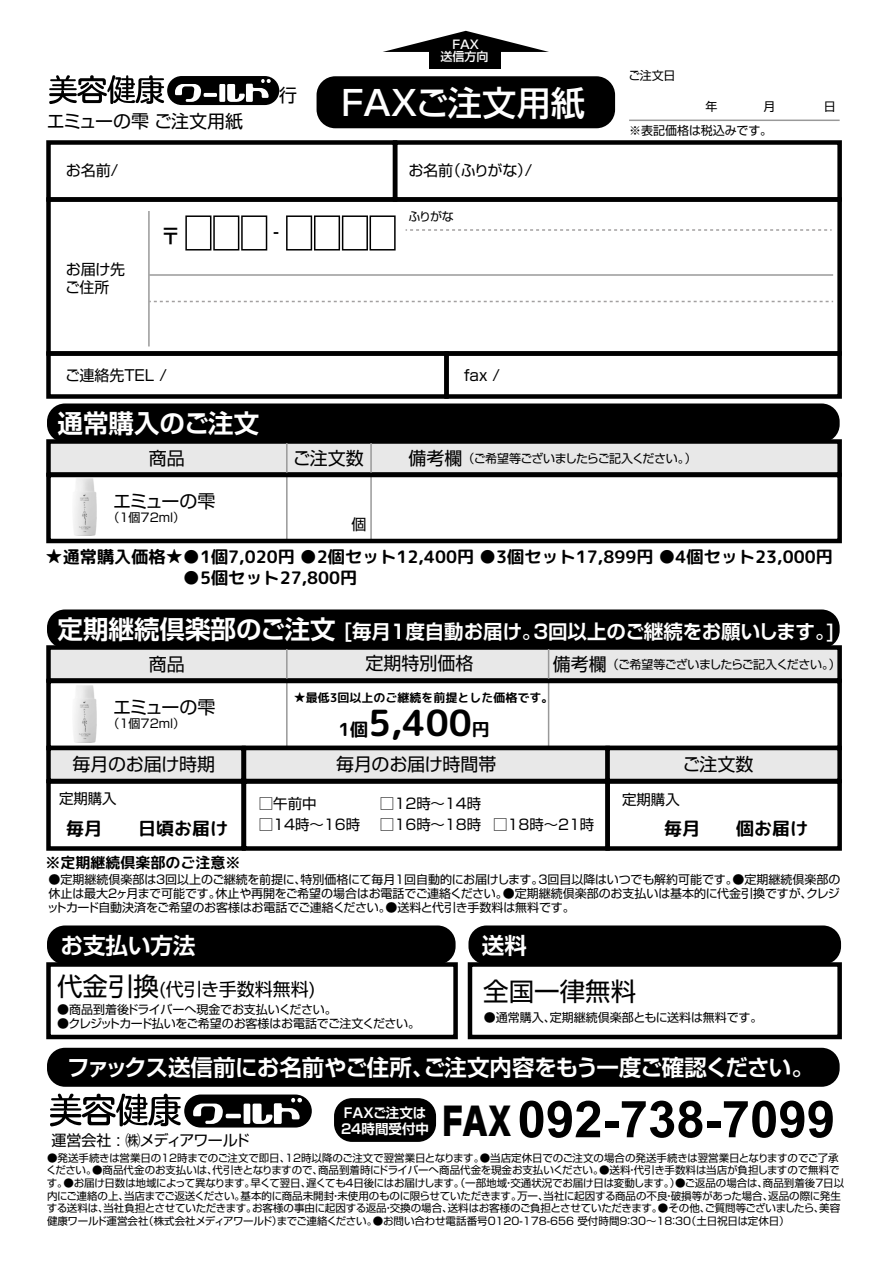
<style>
.page{position:relative;width:893px;height:1263px;background:#fff}
.page>*{position:absolute;margin:0;border:0;box-sizing:border-box;transform-origin:0 0}
.t1{font:700 51px "Arial";color:#000}
.t2{font:36px "rounded mplus 1 c bold";color:#000}
.t3{font:500 34.35px "Shin Go Pro";color:#fff}
.t4{font:700 25.5px "Shin Go Pro De";color:#fff}
.t5{font:25.5px "Shin Go Pro";color:#000}
.t6{font:700 22.5px "Shin Go Pro De";letter-spacing:-.035em;color:#fff}
.t7{font:700 22.5px "Shin Go Pro De";letter-spacing:-.015em;color:#fff}
.t8{font:500 21px "Shin Go Pro";color:#000}
.t9{font:700 19.5px "Shin Go Pro De";color:#fff}
.t10{font:18px "Shin Go Pro";color:#000}
.t11{font:18px "rounded mplus 1 c bold";color:#000}
.t12{font:17.1px/20.5px "rounded mplus 1 c bold";color:#000}
.t13{font:500 16.95px "Shin Go Pro";color:#000}
.t14{font:15px/18px "Shin Go Pro";letter-spacing:-.01em;color:#000}
.t15{font:15px "Shin Go Pro";letter-spacing:-.045em;color:#000}
.t16{font:15px "rounded mplus 1 c bold";color:#000}
.t17{font:14.4px "Shin Go Pro";color:#000}
.t18{font:700 13.5px/16.2px "Shin Go Pro De";color:#fff}
.t19{font:12px/14.4px "Shin Go Pro";letter-spacing:-.02em;color:#000;text-align:justify}
.t20{font:12px "Shin Go Pro";letter-spacing:-.055em;color:#000}
.t21{font:12px "Shin Go Pro";color:#000}
.t22{font:12px "rounded mplus 1 c bold";color:#000}
.t23{font:500 12px/12.1px "Shin Go Pro";color:#fff;text-align:center}
.t24{font:10.5px/12.6px "Shin Go Pro";letter-spacing:-.01em;color:#000}
.s1{font-size:25.5px}
.s2{font-size:21px}
.s3{font-size:18px}
.s4{font-family:"Shin Go Pro";font-weight:900;font-size:38.55px}
</style>
<div class="page">
<div style="left:46px;top:645px;width:796px;height:38px;background:#e8e8e8;border:4px solid #000"></div>
<div style="left:46px;top:439px;width:796px;height:38px;background:#e8e8e8;border:4px solid #000"></div>
<svg style="left:383px;top:31px;width:166px;height:21px"></svg>
<div style="left:429px;top:49px;width:72px;height:20px;background:#000"></div>
<svg style="left:406px;top:229px;width:425px;height:2px"></svg>
<svg style="left:150px;top:301px;width:683px;height:1px"></svg>
<div style="left:46px;top:140px;width:351px;height:62px;border:4px solid #000"></div>
<div style="left:393px;top:140px;width:449px;height:62px;border:4px solid #000"></div>
<div style="left:46px;top:351px;width:403px;height:48px;border:4px solid #000"></div>
<div style="left:46px;top:962px;width:412px;height:77px;border:4px solid #000"></div>
<div style="left:444px;top:351px;width:398px;height:48px;border:4px solid #000"></div>
<div style="left:46px;top:197px;width:796px;height:159px;border:4px solid #000"></div>
<div style="left:317px;top:76px;width:298px;height:52px;background:#000;border-radius:19px"></div>
<hr style="left:629px;top:120px;width:211px;height:1px;background:#999">
<hr style="left:148px;top:211px;width:2px;height:135px;background:#999">
<hr style="left:286px;top:443px;width:2px;height:99px;background:#999">
<hr style="left:370px;top:443px;width:2px;height:99px;background:#999">
<hr style="left:149px;top:274px;width:684px;height:2px;background:#999">
<div style="left:185px;top:215px;width:26px;height:36px;border:2px solid #000"></div>
<div style="left:213px;top:215px;width:26px;height:36px;border:2px solid #000"></div>
<div style="left:241px;top:215px;width:26px;height:36px;border:2px solid #000"></div>
<div style="left:286px;top:215px;width:26px;height:36px;border:2px solid #000"></div>
<div style="left:314px;top:215px;width:26px;height:36px;border:2px solid #000"></div>
<div style="left:342px;top:215px;width:26px;height:36px;border:2px solid #000"></div>
<div style="left:369px;top:215px;width:27px;height:36px;border:2px solid #000"></div>
<div style="left:47px;top:926px;width:409px;height:39px;background:#000;border-radius:18px"></div>
<div style="left:468px;top:962px;width:374px;height:77px;border:4px solid #000"></div>
<div style="left:468px;top:926px;width:373px;height:39px;background:#000;border-radius:18px"></div>
<div style="left:46px;top:473px;width:796px;height:70px;border:4px solid #000"></div>
<div style="left:47px;top:404px;width:793px;height:38px;background:#000;border-radius:18px"></div>
<hr style="left:286px;top:649px;width:2px;height:99px;background:#999">
<hr style="left:548px;top:649px;width:1px;height:99px;background:#999">
<div style="left:46px;top:679px;width:796px;height:71px;border:4px solid #000"></div>
<div style="left:46px;top:746px;width:200px;height:37px;background:#e8e8e8;border:4px solid #000"></div>
<div style="left:46px;top:779px;width:200px;height:72px;border:4px solid #000"></div>
<div style="left:242px;top:746px;width:368px;height:37px;background:#e8e8e8;border:4px solid #000"></div>
<div style="left:242px;top:779px;width:368px;height:72px;border:4px solid #000"></div>
<div style="left:605px;top:746px;width:237px;height:37px;background:#e8e8e8;border:4px solid #000"></div>
<div style="left:605px;top:779px;width:237px;height:72px;border:4px solid #000"></div>
<div style="left:47px;top:610px;width:793px;height:39px;background:#000;border-radius:18px"></div>
<div style="left:47px;top:1048px;width:793px;height:39px;background:#000;border-radius:18px"></div>
<div style="left:334px;top:1098px;width:102px;height:44px;background:#000;border-radius:18px"></div>
<div style="left:167px;top:76px;width:112px;height:29px;background:#000;border-radius:15px"></div>
<svg style="left:49px;top:75px;width:115px;height:29px"></svg>
<svg style="left:175px;top:79px;width:96px;height:23px"></svg>
<div style="left:184px;top:1095px;width:128px;height:33px;background:#000;border-radius:17px"></div>
<svg style="left:50px;top:1094px;width:131px;height:32px"></svg>
<svg style="left:193px;top:1098px;width:109px;height:26px"></svg>
<img style="left:74px;top:479px;width:22px;height:57px">
<img style="left:74px;top:686px;width:22px;height:56px">
<h3 class="t10" style="left:47px;top:106px;width:198px">エミューの雫 ご注文用紙</h3>
<h3 class="t14" style="left:66px;top:159px;width:54px">お名前/</h3>
<h3 class="t10" style="left:279px;top:81px;width:19px">行</h3>
<h3 class="t14" style="left:65px;top:259px;width:62px">お届け先ご住所</h3>
<h3 class="t8" style="left:160px;top:219px;width:22px">〒</h3>
<h3 class="t13" style="left:274px;top:218px;width:7px">-</h3>
<h3 class="t14" style="left:65px;top:364px;width:103px">ご連絡先TEL /</h3>
<h3 class="t4" style="left:57px;top:402px;width:203px">通常購入のご注文</h3>
<p class="t23" style="left:441px;top:37px;width:49px">FAX<br>送信方向</p>
<h3 class="t3" style="left:341px;top:75px;width:245px">FAXご注文用紙</h3>
<h3 class="t14" style="left:408px;top:159px;width:125px">お名前（ふりがな）/</h3>
<p class="t19" style="left:408px;top:208px;width:47px">ふりがな</p>
<p class="t19" style="left:628px;top:66px;width:49px">ご注文日</p>
<p class="t19" style="left:706px;top:98px;width:13px">年</p>
<p class="t19" style="left:763px;top:98px;width:13px">月</p>
<p class="t19" style="left:824px;top:98px;width:13px">日</p>
<p class="t21" style="left:629px;top:121px;width:145px">※表記価格は税込みです。</p>
<h3 class="t14" style="left:464px;top:364px;width:37px">fax /</h3>
<h3 class="t10" style="left:149px;top:443px;width:37px">商品</h3>
<h3 class="t10" style="left:293px;top:443px;width:73px">ご注文数</h3>
<h3 class="t10" style="left:409px;top:443px;width:55px">備考欄</h3>
<p class="t20" style="left:462px;top:449px;width:236px">（ご希望等ございましたらご記入ください。）</p>
<h3 class="t10" style="left:113px;top:486px;width:104px">エミューの雫</h3>
<p class="t19" style="left:108px;top:509px;width:79px">（1個72ml）</p>
<h3 class="t12" style="left:46px;top:547px;width:789px">★通常購入価格★●1個7,020円 ●2個セット12,400円 ●3個セット17,899円 ●4個セット23,000円　　　　　　　　●5個セット27,800円</h3>
<h3 class="t14" style="left:352px;top:514px;width:16px">個</h3>
<h3 class="t9" style="left:57px;top:616px;width:779px"><span class="s1">定期継続倶楽部のご注文</span> <span class="s2">[</span>毎月1度自動お届け。3回以上のご継続をお願いします。]</h3>
<h3 class="t10" style="left:365px;top:649px;width:109px">定期特別価格</h3>
<h3 class="t10" style="left:149px;top:649px;width:37px">商品</h3>
<h3 class="t10" style="left:553px;top:649px;width:55px">備考欄</h3>
<h3 class="t10" style="left:113px;top:692px;width:104px">エミューの雫</h3>
<p class="t19" style="left:108px;top:715px;width:79px">（1個72ml）</p>
<p class="t22" style="left:294px;top:690px;width:261px">★最低3回以上のご継続を前提とした価格です。</p>
<h2 class="t2" style="left:338px;top:697px;width:153px"><span class="s3">1個</span>5,400<span class="s3">円</span></h2>
<h3 class="t10" style="left:73px;top:749px;width:144px">毎月のお届け時期</h3>
<h3 class="t10" style="left:336px;top:749px;width:162px">毎月のお届け時間帯</h3>
<p class="t20" style="left:607px;top:655px;width:236px">（ご希望等ございましたらご記入ください。）</p>
<h3 class="t10" style="left:682px;top:749px;width:73px">ご注文数</h3>
<h3 class="t17" style="left:59px;top:787px;width:59px">定期購入</h3>
<h3 class="t17" style="left:259px;top:792px;width:59px">□午前中</h3>
<h3 class="t17" style="left:380px;top:792px;width:103px">□12時～14時</h3>
<h3 class="t17" style="left:622px;top:787px;width:59px">定期購入</h3>
<h3 class="t11" style="left:66px;top:816px;width:37px">毎月</h3>
<h3 class="t11" style="left:138px;top:816px;width:92px">日頃お届け</h3>
<h3 class="t16" style="left:46px;top:852px;width:196px">※定期継続倶楽部のご注意※</h3>
<h3 class="t17" style="left:259px;top:813px;width:103px">□14時～16時</h3>
<h3 class="t17" style="left:380px;top:813px;width:216px">□16時～18時 □18時～21時</h3>
<h3 class="t11" style="left:664px;top:816px;width:37px">毎月</h3>
<h3 class="t11" style="left:736px;top:816px;width:73px">個お届け</h3>
<p class="t19" style="left:47px;top:870px;width:795px">●定期継続倶楽部は3回以上のご継続を前提に、特別価格にて毎月1回自動的にお届けします。3回目以降はいつでも解約可能です。●定期継続倶楽部の休止は最大2ヶ月まで可能です。休止や再開をご希望の場合はお電話でご連絡ください。●定期継続倶楽部のお支払いは基本的に代金引換ですが、クレジットカード自動決済をご希望のお客様はお電話でご連絡ください。●送料と代引き手数料は無料です。</p>
<h3 class="t7" style="left:60px;top:926px;width:136px">お支払い方法</h3>
<h3 class="t10" style="left:57px;top:974px;width:260px"><span class="s1">代金引換</span>(代引き手数料無料)</h3>
<p class="t19" style="left:57px;top:1001px;width:281px">●商品到着後ドライバーへ現金でお支払いください。</p>
<p class="t19" style="left:57px;top:1015px;width:365px">●クレジットカード払いをご希望のお客様はお電話でご注文ください。</p>
<h3 class="t7" style="left:482px;top:926px;width:46px">送料</h3>
<h3 class="t5" style="left:483px;top:971px;width:154px">全国一律無料</h3>
<p class="t21" style="left:484px;top:1008px;width:280px">●通常購入、定期継続倶楽部ともに送料は無料です。</p>
<h3 class="t6" style="left:67px;top:1049px;width:748px">ファックス送信前にお名前やご住所、ご注文内容をもう一度ご確認ください。</h3>
<p class="t18" style="left:341px;top:1103px;width:89px">FAXご注文は<br>24時間受付中</p>
<h1 class="t1" style="left:438px;top:1085px;width:399px"><span class="s4">ＦＡＸ</span>092-738-7099</h1>
<h3 class="t15" style="left:51px;top:1128px;width:200px">運営会社 : ㈱メディアワールド</h3>
<p class="t24" style="left:46px;top:1150px;width:799px">●発送手続きは営業日の12時までのご注文で即日、12時以降のご注文で翌営業日となります。●当店定休日でのご注文の場合の発送手続きは翌営業日となりますのでご了承ください。●商品代金のお支払いは、代引きとなりますので、商品到着時にドライバーへ商品代金を現金お支払いください。●送料・代引き手数料は当店が負担しますので無料です。●お届け日数は地域によって異なります。早くて翌日、遅くても4日後にはお届けします。（一部地域・交通状況でお届け日は変動します。）●ご返品の場合は、商品到着後7日以内にご連絡の上、当店までご返送ください。基本的に商品未開封・未使用のものに限らせていただきます。万一、当社に起因する商品の不良・破損等があった場合、返品の際に発生する送料は、当社負担とさせていただきます。お客様の事由に起因する返品・交換の場合、送料はお客様のご負担とさせていただきます。●その他、ご質問等ございましたら、美容健康ワールド運営会社（株式会社メディアワールド）までご連絡ください。●お問い合わせ電話番号0120-178-656 受付時間9：30～18：30（土日祝日は定休日）</p>
</div>
